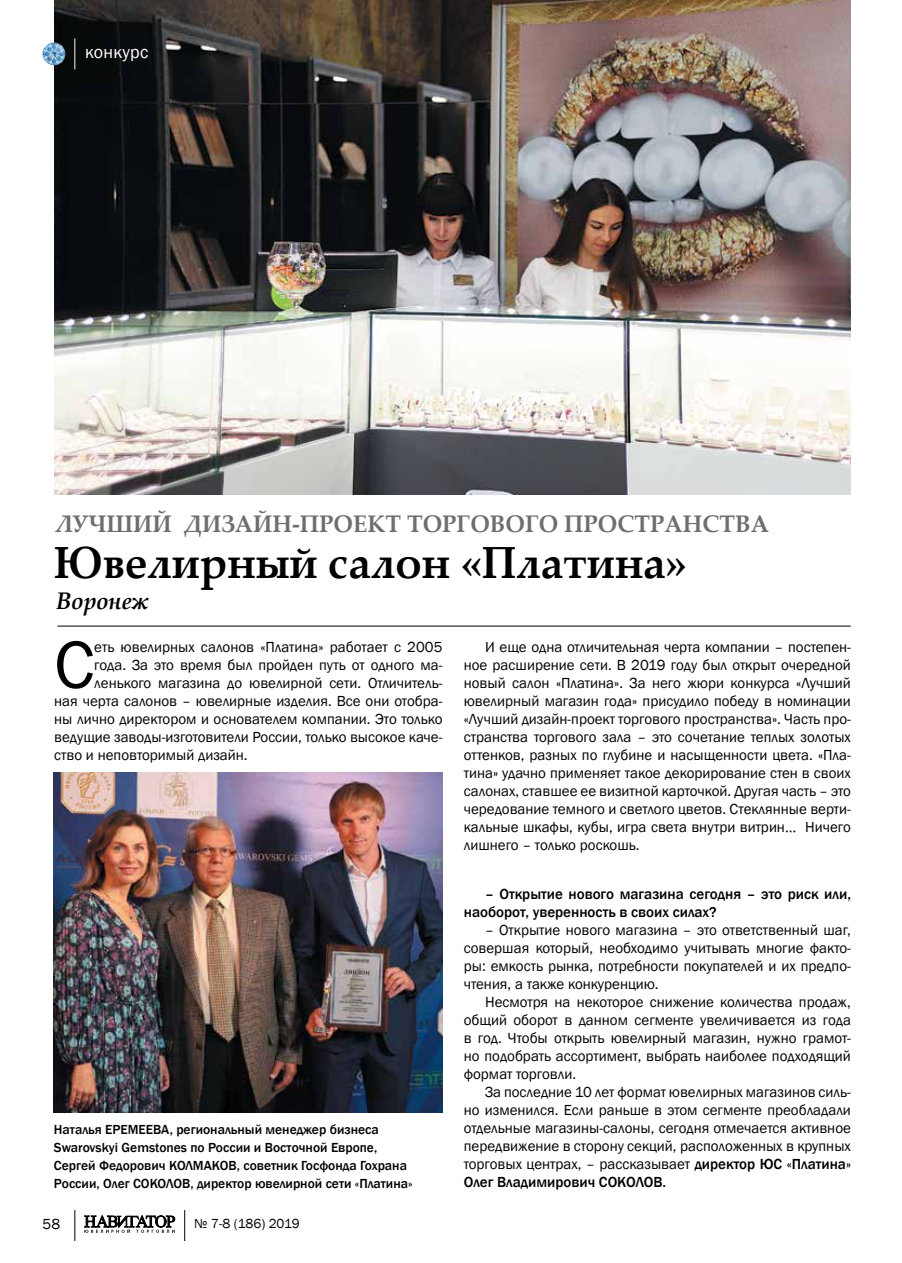
<style>
.page{position:relative;width:902px;height:1263px;background:#fff}
.page>*{position:absolute;margin:0;border:0;box-sizing:border-box;transform-origin:0 0}
.t1{font:69px "Franklin Gothic";color:#000}
.t2{font:700 45px "Palatino Linotype";color:#000;scale:.94 1}
.t3{font:700 24px "Palatino Linotype";color:#6d6e71}
.t4{font:italic 700 24px "Palatino Linotype";letter-spacing:-.01em;color:#000;scale:.95 1}
.t5{font:18px "Franklin Gothic";letter-spacing:.02em;color:#fff}
.t6{font:15px/18px "Franklin Gothic";color:#000;text-align:justify}
.t7{font:500 15px/18px "Franklin Gothic";color:#000}
.t8{font:500 13.5px/18px "Franklin Gothic";color:#000}
.t9{font:13.5px "Franklin Gothic";letter-spacing:-.005em;color:#000}
.s1{font-weight:500}
</style>
<div class="page">
<svg style="left:84px;top:1215px;width:91px;height:18px"></svg>
<hr style="left:184px;top:1210px;width:1px;height:31px;background:#000">
<hr style="left:74px;top:1210px;width:1px;height:31px;background:#000">
<img style="left:55px;top:0;width:795px;height:494px">
<img style="left:43px;top:43px;width:22px;height:22px;border-radius:11px">
<hr style="left:74px;top:39px;width:1px;height:30px;background:#fff">
<hr style="left:57px;top:626px;width:793px;height:1px;background:#000">
<img style="left:54px;top:773px;width:388px;height:339px">
<p class="t5" style="left:85px;top:41px;width:65px">конкурс</p>
<h3 class="t3" style="left:55px;top:507px;width:715px">ЛУЧШИЙ ДИЗАЙН-ПРОЕКТ ТОРГОВОГО ПРОСТРАНСТВА</h3>
<h2 class="t2" style="left:54px;top:531px;width:675px">Ювелирный салон «Платина»</h2>
<h3 class="t4" style="left:56px;top:583px;width:99px">Воронеж</h3>
<h1 class="t1" style="left:54px;top:622px;width:41px">С</h1>
<p class="t6" style="left:94px;top:638px;width:349px">еть ювелирных салонов «Платина» работает с 2005</p>
<p class="t6" style="left:94px;top:656px;width:349px">года. За это время был пройден путь от одного ма-</p>
<p class="t6" style="left:94px;top:674px;width:349px">ленького магазина до ювелирной сети. Отличитель-</p>
<p class="t6" style="left:54px;top:692px;width:389px">ная черта салонов – ювелирные изделия. Все они отобра-</p>
<p class="t6" style="left:54px;top:710px;width:389px">ны лично директором и основателем компании. Это только</p>
<p class="t6" style="left:54px;top:728px;width:389px">ведущие заводы-изготовители России, только высокое каче-</p>
<p class="t6" style="left:54px;top:746px;width:195px">ство и неповторимый дизайн.</p>
<p class="t8" style="left:54px;top:1120px;width:360px">Наталья ЕРЕМЕЕВА, региональный менеджер бизнеса Swarovskyi Gemstones по России и Восточной Европе, Сергей Федорович КОЛМАКОВ, советник Госфонда Гохрана России, Олег СОКОЛОВ, директор ювелирной сети «Платина»</p>
<p class="t6" style="left:43px;top:1215px;width:19px">58</p>
<p class="t9" style="left:194px;top:1215px;width:107px">№ 7-8 (186) 2019</p>
<p class="t6" style="left:463px;top:638px;width:388px;text-indent:21px">И еще одна отличительная черта компании – постепен&shy;ное расширение сети. В 2019 году был открыт очередной новый салон «Платина». За него жюри конкурса «Лучший ювелирный магазин года» присудило победу в номинации «Лучший дизайн-проект торгового пространства». Часть про&shy;странства торгового зала – это сочетание теплых золотых оттенков, разных по глубине и насыщенности цвета. «Пла&shy;тина» удачно применяет такое декорирование стен в своих салонах, ставшее ее визитной карточкой. Другая часть – это чередование темного и светлого цветов. Стеклянные верти&shy;кальные шкафы, кубы, игра света внутри витрин… Ничего лишнего – только роскошь.</p>
<p class="t7" style="left:463px;top:885px;width:388px;text-indent:21px">– Открытие нового магазина сегодня – это риск или, наоборот, уверенность в своих силах?</p>
<p class="t6" style="left:463px;top:921px;width:388px;text-indent:21px">– Открытие нового магазина – это ответственный шаг, совершая который, необходимо учитывать многие факто&shy;ры: емкость рынка, потребности покупателей и их предпо&shy;чтения, а также конкуренцию.</p>
<p class="t6" style="left:463px;top:993px;width:388px;text-indent:21px">Несмотря на некоторое снижение количества продаж, общий оборот в данном сегменте увеличивается из года в год. Чтобы открыть ювелирный магазин, нужно грамот&shy;но подобрать ассортимент, выбрать наиболее подходящий формат торговли.</p>
<p class="t6" style="left:463px;top:1083px;width:388px;text-indent:21px">За последние 10 лет формат ювелирных магазинов силь&shy;но изменился. Если раньше в этом сегменте преобладали отдельные магазины-салоны, сегодня отмечается активное передвижение в сторону секций, расположенных в крупных торговых центрах, – рассказывает <span class="s1">директор ЮС «Платина» Олег Владимирович СОКОЛОВ.</span></p>
</div>
